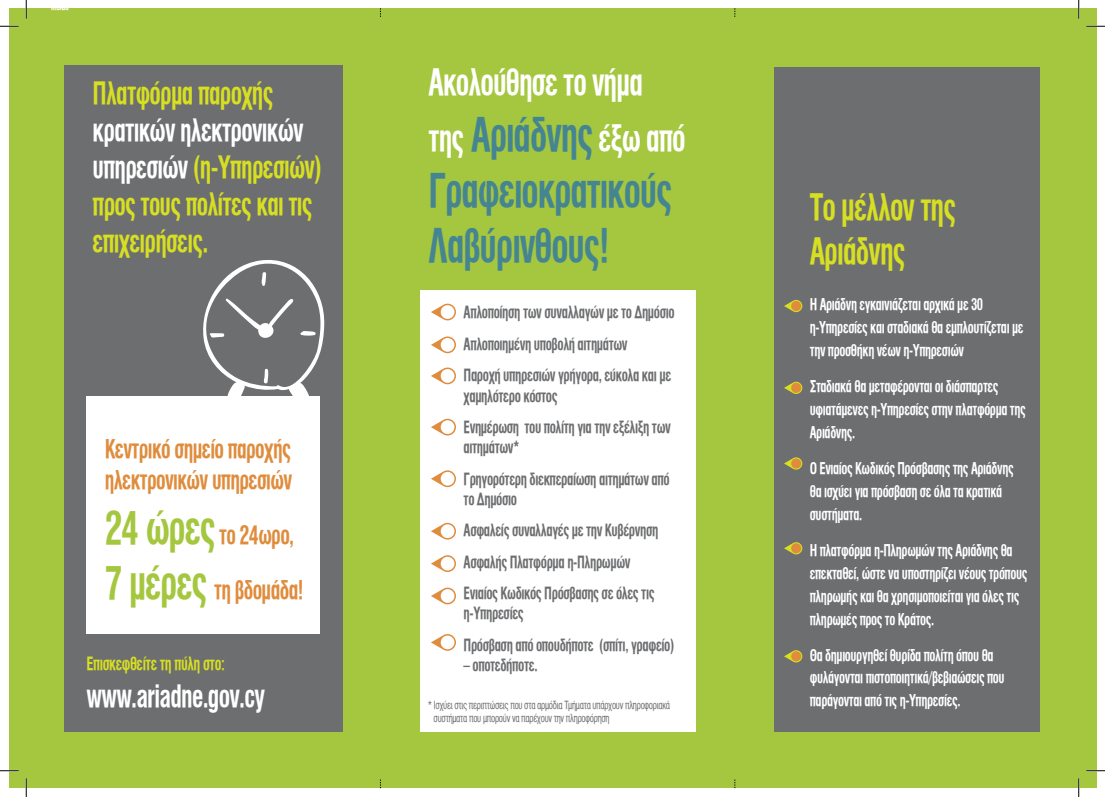
<style>
.page{position:relative;width:1105px;height:797px;background:#fff}
.page>*{position:absolute;margin:0;border:0;box-sizing:border-box;transform-origin:0 0}
.t1{font:700 64.88px "SK Helv Cond 80";letter-spacing:-.025em;color:#d6df21}
.t2{font:700 46.5px/55.8px "SK Helv Cond 80";letter-spacing:-.025em;color:#458592}
.t3{font:700 36.5px/55.8px "SK Helv Cond 80";letter-spacing:-.025em;color:#fff}
.t4{font:700 36.5px/43.8px "SK Helv Cond 80";letter-spacing:-.025em;color:#d6df21}
.t5{font:700 30.75px/37px "SK Helv Cond 80";letter-spacing:-.025em;color:#d6df21}
.t6{font:700 30.75px "SK Helv Cond 80";letter-spacing:-.025em;color:#fff}
.t7{font:700 25.75px/31px "SK Helv Cond 80";letter-spacing:-.025em;color:#df8c3c}
.t8{font:700 18.25px "SK Helv Cond 80";letter-spacing:-.025em;color:#d6df21}
.t9{font:700 16.88px/31.5px "SK Helv Cond 80";letter-spacing:-.025em;color:#6d6e70}
.t10{font:700 16.25px/23px "SK Helv Cond 80";letter-spacing:-.025em;color:#fff}
.t11{font:11.25px/13.8px "SK Helv Cond 80 Normal";letter-spacing:-.025em;color:#6d6e70}
.t12{font:700 10.62px "SK Helv Cond 80";letter-spacing:-.025em;color:#fff}
.s1{font-size:46.5px;color:#458592}
.s2{color:#fff}
.s3{font-size:45.75px;color:#a5c73f}
</style>
<div class="page">
<div style="left:9px;top:9px;width:1087px;height:779px;background:#a5c73f"></div>
<div style="left:64px;top:65px;width:279px;height:667px;background:#6d6e70"></div>
<div style="left:421px;top:290px;width:275px;height:442px;background:#fff"></div>
<div style="left:774px;top:67px;width:266px;height:665px;background:#6d6e70"></div>
<div style="left:87px;top:396px;width:233px;height:237px;background:#fff"></div>
<svg style="left:203px;top:260px;width:122px;height:136px"></svg>
<svg style="left:784px;top:300px;width:18px;height:12px"></svg>
<div style="left:791px;top:301px;width:10px;height:10px;background:#df8c3c;border-radius:50%"></div>
<svg style="left:431px;top:304px;width:25px;height:16px"></svg>
<div style="left:441px;top:305px;width:13px;height:14px;background:#fff;border-radius:50%"></div>
<svg style="left:431px;top:336px;width:25px;height:17px"></svg>
<div style="left:441px;top:338px;width:13px;height:14px;background:#fff;border-radius:50%"></div>
<svg style="left:431px;top:367px;width:25px;height:17px"></svg>
<div style="left:441px;top:369px;width:13px;height:14px;background:#fff;border-radius:50%"></div>
<svg style="left:431px;top:419px;width:25px;height:16px"></svg>
<div style="left:441px;top:420px;width:13px;height:14px;background:#fff;border-radius:50%"></div>
<svg style="left:431px;top:470px;width:25px;height:17px"></svg>
<div style="left:441px;top:472px;width:13px;height:13px;background:#fff;border-radius:50%"></div>
<svg style="left:431px;top:523px;width:25px;height:16px"></svg>
<div style="left:441px;top:524px;width:13px;height:14px;background:#fff;border-radius:50%"></div>
<svg style="left:431px;top:587px;width:25px;height:17px"></svg>
<div style="left:441px;top:589px;width:13px;height:14px;background:#fff;border-radius:50%"></div>
<svg style="left:431px;top:634px;width:25px;height:16px"></svg>
<div style="left:441px;top:635px;width:13px;height:14px;background:#fff;border-radius:50%"></div>
<svg style="left:431px;top:555px;width:25px;height:17px"></svg>
<div style="left:441px;top:556px;width:13px;height:14px;background:#fff;border-radius:50%"></div>
<svg style="left:784px;top:382px;width:18px;height:12px"></svg>
<div style="left:791px;top:383px;width:10px;height:10px;background:#df8c3c;border-radius:50%"></div>
<svg style="left:784px;top:457px;width:18px;height:12px"></svg>
<div style="left:791px;top:458px;width:10px;height:10px;background:#df8c3c;border-radius:50%"></div>
<svg style="left:784px;top:542px;width:18px;height:12px"></svg>
<div style="left:791px;top:543px;width:10px;height:10px;background:#df8c3c;border-radius:50%"></div>
<svg style="left:784px;top:650px;width:18px;height:12px"></svg>
<div style="left:791px;top:651px;width:10px;height:10px;background:#df8c3c;border-radius:50%"></div>
<svg style="left:0;top:25px;width:19px;height:2px"></svg>
<svg style="left:1086px;top:25px;width:19px;height:2px"></svg>
<svg style="left:0;top:770px;width:19px;height:1px"></svg>
<svg style="left:1086px;top:770px;width:19px;height:1px"></svg>
<svg style="left:25px;top:0;width:2px;height:19px"></svg>
<svg style="left:25px;top:778px;width:2px;height:19px"></svg>
<svg style="left:1078px;top:0;width:1px;height:19px"></svg>
<svg style="left:1078px;top:778px;width:1px;height:19px"></svg>
<p class="t12" style="left:51px;top:1px;width:20px">inside</p>
<h1 class="t1" style="left:71px;top:62px;width:178px">ΑΡΙΑΔΝΗ</h1>
<h3 class="t3" style="left:428px;top:56px;width:259px">Ακολούθησε το νήμα της <span class="s1">Αριάδνης</span> έξω από</h3>
<h2 class="t2" style="left:428px;top:165px;width:245px">Γραφειοκρατικούς<br>Λαβύρινθους!</h2>
<h3 class="t5" style="left:93px;top:76px;width:182px">Πλατφόρμα παροχής</h3>
<h3 class="t5" style="left:93px;top:113px;width:231px"><span class="s2">κρατικών ηλεκτρονικών υπηρεσιών</span> (η-Υπηρεσιών) προς τους πολίτες και τις επιχειρήσεις.</h3>
<h3 class="t7" style="left:105px;top:435px;width:189px">Κεντρικό σημείο παροχής ηλεκτρονικών υπηρεσιών</h3>
<h3 class="t7" style="left:105px;top:508px;width:200px;line-height:55px"><span class="s3">24 ώρες</span>το 24ωρο,<br><span class="s3">7 μέρες</span> τη βδομάδα!</h3>
<p class="t8" style="left:87px;top:653px;width:140px">Επισκεφθείτε τη πύλη στο:</p>
<h3 class="t6" style="left:87px;top:678px;width:180px">www.ariadne.gov.cy</h3>
<p class="t9" style="left:464px;top:297px;width:213px">Απλοποίηση των συναλλαγών με το Δημόσιο<br>Απλοποιημένη υποβολή αιτημάτων<br>Παροχή υπηρεσιών γρήγορα, εύκολα και με</p>
<p class="t9" style="left:464px;top:380px;width:209px">χαμηλότερο κόστος<br>Ενημέρωση του πολίτη για την εξέλιξη των</p>
<p class="t9" style="left:464px;top:432px;width:208px">αιτημάτων*<br>Γρηγορότερη διεκπεραίωση αιτημάτων από</p>
<p class="t9" style="left:464px;top:484px;width:196px">το Δημόσιο<br>Ασφαλείς συναλλαγές με την Κυβέρνηση<br>Ασφαλής Πλατφόρμα η-Πληρωμών<br>Ενιαίος Κωδικός Πρόσβασης σε όλες τις</p>
<p class="t9" style="left:464px;top:598px;width:212px">η-Υπηρεσίες<br>Πρόσβαση από οπουδήποτε (σπίτι, γραφείο)</p>
<p class="t9" style="left:464px;top:650px;width:75px">– οποτεδήποτε.</p>
<p class="t11" style="left:434px;top:698px;width:238px;text-indent:-6px">* Ισχύει στις περιπτώσεις που στα αρμόδια Τμήματα υπάρχουν πληροφοριακά συστήματα που μπορούν να παρέχουν την πληροφόρηση</p>
<h3 class="t4" style="left:810px;top:187px;width:148px">Το μέλλον της<br>Αριάδνης</h3>
<p class="t10" style="left:810px;top:293px;width:215px">Η Αριάδνη εγκαινιάζεται αρχικά με 30 η-Υπηρεσίες και σταδιακά θα εμπλουτίζεται με την προσθήκη νέων η-Υπηρεσιών</p>
<p class="t10" style="left:810px;top:375px;width:218px">Σταδιακά θα μεταφέρονται οι διάσπαρτες υφιατάμενες η-Υπηρεσίες στην πλατφόρμα της<br>Αριάδνης.</p>
<p class="t10" style="left:810px;top:457px;width:205px">Ο Ενιαίος Κωδικός Πρόσβασης της Αριάδνης θα ισχύει για πρόσβαση σε όλα τα κρατικά συστήματα.</p>
<p class="t10" style="left:810px;top:539px;width:219px">Η πλατφόρμα η-Πληρωμών της Αριάδνης θα επεκταθεί, ώστε να υποστηρίζει νέους τρόπους πληρωμής και θα χρησιμοποιείται για όλες τις πληρωμές προς το Κράτος.</p>
<p class="t10" style="left:810px;top:644px;width:196px">Θα δημιουργηθεί θυρίδα πολίτη όπου θα φυλάγονται πιστοποιητικά/βεβιαώσεις που παράγονται από τις η-Υπηρεσίες.</p>
</div>
